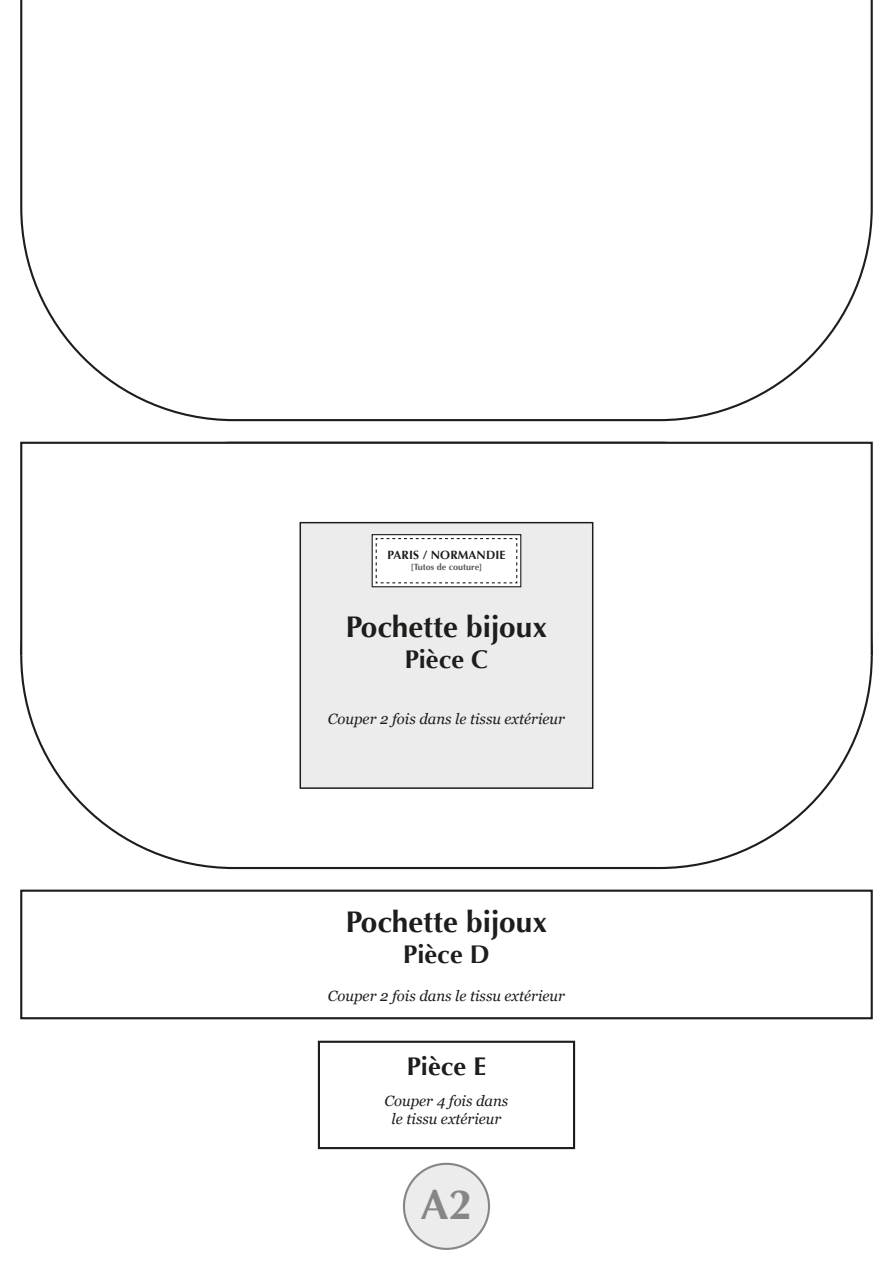
<style>
.page{position:relative;width:893px;height:1263px;background:#fff}
.page>*{position:absolute;margin:0;border:0;box-sizing:border-box;transform-origin:0 0}
.t1{font:700 42.45px "Optima";color:#868686}
.t2{font:700 29.7px "Optima";color:#1d1d1b}
.t3{font:700 25.5px "Optima";color:#1d1d1b}
.t4{font:italic 14.85px/17.9px "Georgia";color:#1d1d1b;text-align:center}
.t5{font:700 12px "Optima";letter-spacing:.01em;color:#1d1d1b}
.t6{font:700 9px "Optima";color:#575756}
</style>
<div class="page">
<svg style="left:20px;top:0;width:853px;height:421px"></svg>
<div style="left:20px;top:442px;width:853px;height:214px;background:#fff;border:2px solid #1d1d1b"></div>
<div style="left:20px;top:889px;width:853px;height:130px;background:#fff;border:2px solid #1d1d1b"></div>
<div style="left:318px;top:1041px;width:257px;height:108px;background:#fff;border:2px solid #1d1d1b"></div>
<div style="left:300px;top:522px;width:293px;height:267px;background:#ececec;border:1px solid #1d1d1b"></div>
<div style="left:372px;top:534px;width:149px;height:53px;background:#fff;border:1px solid #1d1d1b"></div>
<svg style="left:375px;top:538px;width:143px;height:46px"></svg>
<div style="left:404px;top:1164px;width:85px;height:85px;background:#ececec;border-radius:50%"></div>
<div style="left:403px;top:1163px;width:87px;height:87px;border:2px solid #868686;border-radius:50%"></div>
<p class="t5" style="left:387px;top:548px;width:120px">PARIS / NORMANDIE</p>
<p class="t6" style="left:411px;top:562px;width:73px">[Tutos de couture]</p>
<h2 class="t2" style="left:346px;top:610px;width:203px">Pochette bijoux</h2>
<h3 class="t3" style="left:405px;top:644px;width:85px">Pièce C</h3>
<p class="t4" style="left:328px;top:709px;width:239px">Couper 2 fois dans le tissu extérieur</p>
<h2 class="t2" style="left:346px;top:904px;width:203px">Pochette bijoux</h2>
<h3 class="t3" style="left:403px;top:939px;width:88px">Pièce D</h3>
<p class="t4" style="left:328px;top:986px;width:239px">Couper 2 fois dans le tissu extérieur</p>
<h3 class="t3" style="left:407px;top:1052px;width:81px">Pièce E</h3>
<p class="t4" style="left:385px;top:1091px;width:125px">Couper 4 fois dans le tissu extérieur</p>
<h1 class="t1" style="left:420px;top:1179px;width:54px">A2</h1>
</div>
